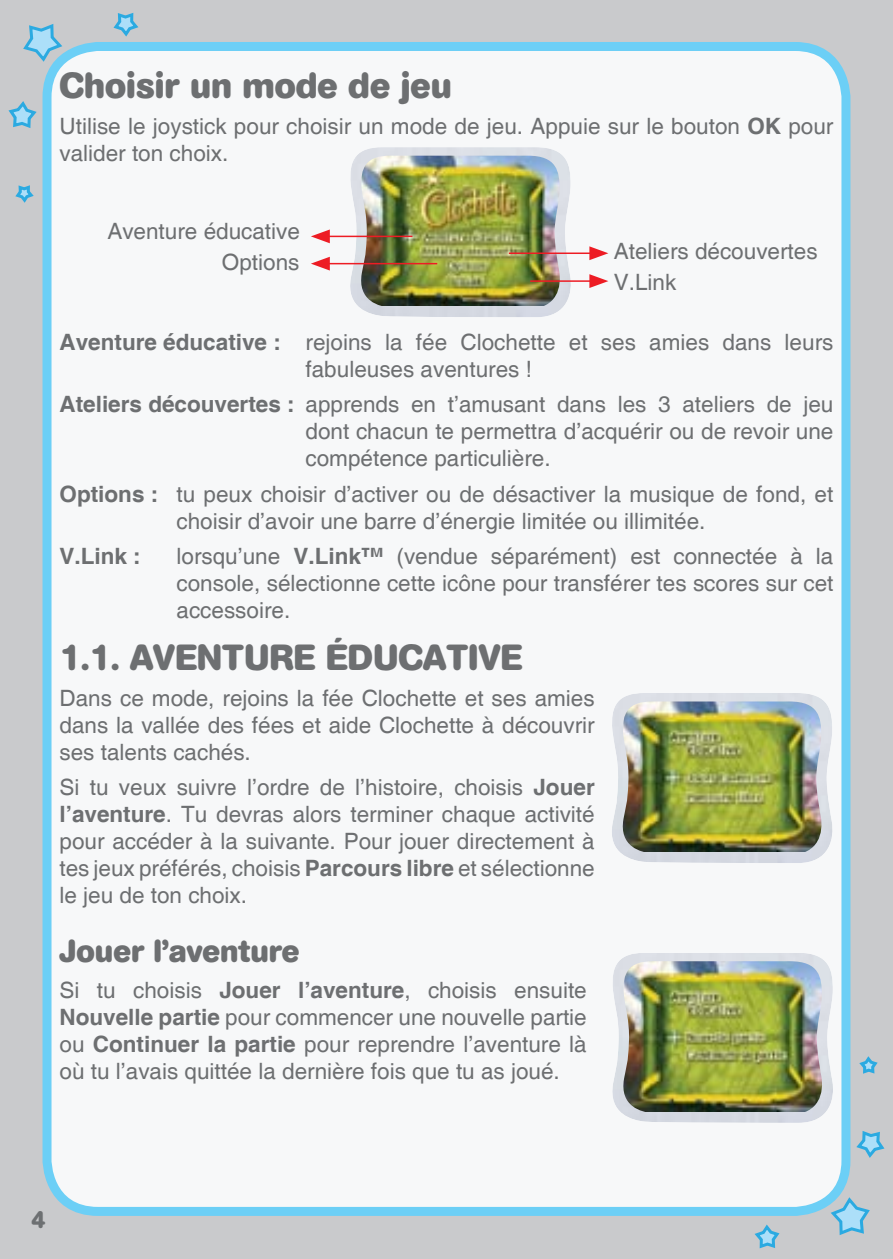
<style>
.page{position:relative;width:893px;height:1259px;background:#c9cacc}
.page>*{position:absolute;margin:0;border:0;box-sizing:border-box;transform-origin:0 0}
.t1{font:700 36px "AG Book Rounded";color:#6d6f71}
.t2{font:700 31.5px "AG Book Rounded";color:#6d6f71}
.t3{font:22.5px/27px "Helvetica";color:#6d6f71;text-align:justify}
.t4{font:700 22.5px "Helvetica";color:#6d6f71}
.s1{font-weight:700}
</style>
<div class="page">
<svg style="left:23px;top:24px;width:42px;height:40px"></svg>
<svg style="left:8px;top:101px;width:29px;height:27px"></svg>
<svg style="left:113px;top:13px;width:26px;height:24px"></svg>
<svg style="left:15px;top:185px;width:19px;height:18px"></svg>
<svg style="left:828px;top:1194px;width:42px;height:41px"></svg>
<svg style="left:856px;top:1131px;width:29px;height:27px"></svg>
<svg style="left:754px;top:1224px;width:26px;height:25px"></svg>
<svg style="left:859px;top:1056px;width:19px;height:18px"></svg>
<div style="left:47px;top:46px;width:799px;height:1165px;background:#f7f8f9;border-radius:51px"></div>
<div style="left:43px;top:42px;width:807px;height:1174px;border:9px solid #6ccff6;border-radius:51px"></div>
<img style="left:346px;top:147px;width:225px;height:170px">
<img style="left:360px;top:156px;width:202px;height:149px">
<hr style="left:325px;top:236px;width:87px;height:1px;background:#ed1c24">
<svg style="left:311px;top:229px;width:19px;height:14px"></svg>
<hr style="left:325px;top:263px;width:112px;height:1px;background:#ed1c24">
<svg style="left:311px;top:257px;width:19px;height:13px"></svg>
<hr style="left:530px;top:280px;width:64px;height:2px;background:#ed1c24">
<svg style="left:589px;top:274px;width:19px;height:14px"></svg>
<hr style="left:509px;top:252px;width:85px;height:2px;background:#ed1c24">
<svg style="left:589px;top:246px;width:19px;height:14px"></svg>
<img style="left:612px;top:693px;width:220px;height:170px">
<img style="left:621px;top:701px;width:202px;height:150px">
<img style="left:612px;top:953px;width:221px;height:170px">
<img style="left:622px;top:961px;width:202px;height:150px">
<h1 class="t1" style="left:60px;top:65px;width:394px">Choisir un mode de jeu</h1>
<p class="t3" style="left:60px;top:113px;width:775px">Utilise le joystick pour choisir un mode de jeu. Appuie sur le bouton <span class="s1">OK</span> pour valider ton choix.</p>
<p class="t3" style="left:107px;top:216px;width:194px;line-height:31.2px;text-align:right">Aventure éducative<br>Options</p>
<p class="t3" style="left:614px;top:236px;width:205px;line-height:31.5px">Ateliers découvertes<br>V.Link</p>
<p class="t3" style="left:306px;top:329px;width:529px;text-indent:-246px"><span class="s1">Aventure éducative :</span> rejoins la fée Clochette et ses amies dans leurs fabuleuses aventures !</p>
<p class="t3" style="left:306px;top:392px;width:529px;text-indent:-246px"><span class="s1">Ateliers découvertes :</span> apprends en t’amusant dans les 3 ateliers de jeu dont chacun te permettra d’acquérir ou de revoir une compétence particulière.</p>
<p class="t3" style="left:60px;top:481px;width:775px;text-align:center"><span class="s1">Options :</span> tu peux choisir d’activer ou de désactiver la musique de fond, et choisir d’avoir une barre d’énergie limitée ou illimitée.</p>
<p class="t4" style="left:60px;top:542px;width:83px">V.Link :</p>
<p class="t3" style="left:177px;top:544px;width:658px">lorsqu’une <span class="s1">V.Link™</span> (vendue séparément) est connectée à la console, sélectionne cette icône pour transférer tes scores sur cet accessoire.</p>
<h1 class="t1" style="left:60px;top:636px;width:140px">1.1. AVENTU</h1>
<h1 class="t1" style="left:269px;top:636px;width:253px">RE ÉDUCATIVE</h1>
<p class="t3" style="left:60px;top:685px;width:537px">Dans ce mode, rejoins la fée Clochette et ses amies dans la vallée des fées et aide Clochette à découvrir ses talents cachés.</p>
<p class="t3" style="left:60px;top:774px;width:537px">Si tu veux suivre l’ordre de l’histoire, choisis <span class="s1">Jouer l’aventure</span>. Tu devras alors terminer chaque activité pour accéder à la suivante. Pour jouer directement à tes jeux préférés, choisis <span class="s1">Parcours libre</span> et sélectionne le jeu de ton choix.</p>
<h2 class="t2" style="left:60px;top:933px;width:242px">Jouer l’aventure</h2>
<p class="t3" style="left:60px;top:977px;width:529px">Si tu choisis <span class="s1">Jouer l’aventure</span>, choisis ensuite <span class="s1">Nouvelle partie</span> pour commencer une nouvelle partie ou <span class="s1">Continuer la partie</span> pour reprendre l’aventure là où tu l’avais quittée la dernière fois que tu as joué.</p>
</div>
